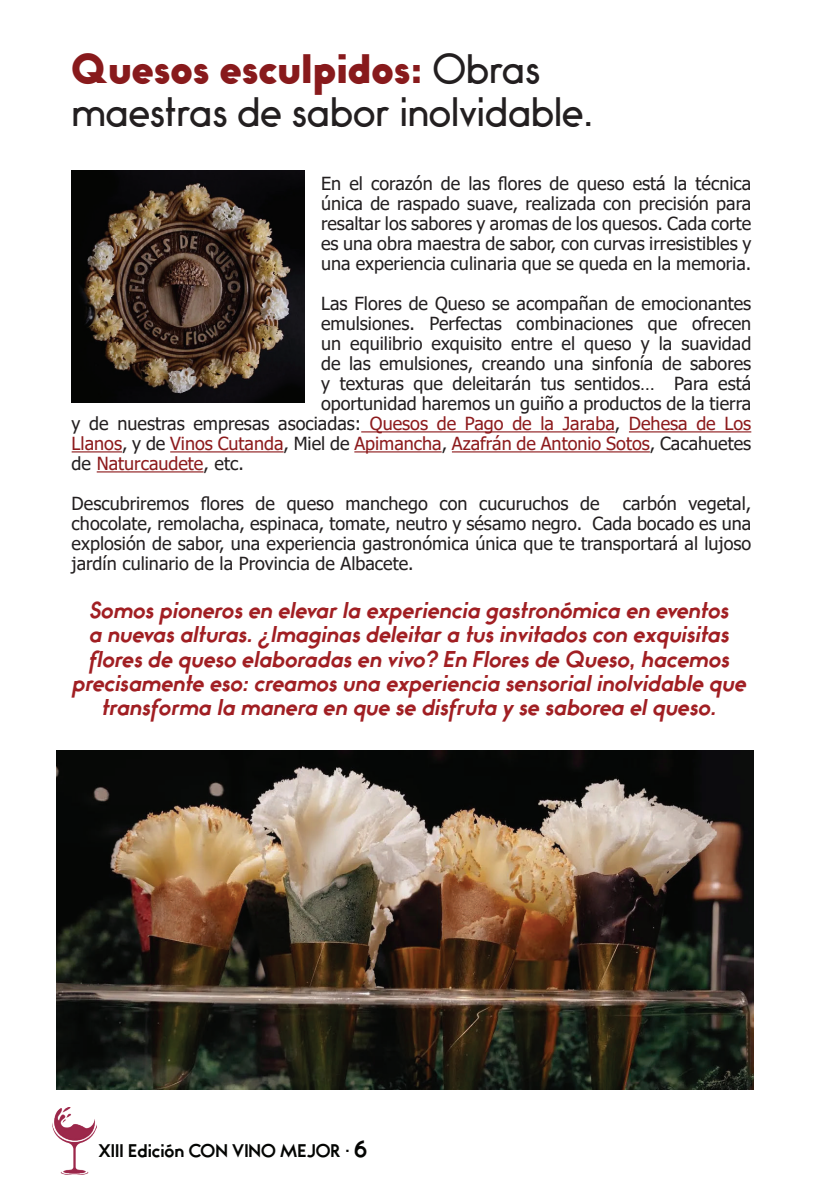
<style>
.page{position:relative;width:840px;height:1191px;background:#fff}
.page>*{position:absolute;margin:0;border:0;box-sizing:border-box;transform-origin:0 0}
.t1{font:36px/43.2px "Bambino";color:#231f20}
.t2{font:italic 700 20px/24px "Bambino";color:#a11f23;text-align:center}
.t3{font:18px/20px "Tahoma";color:#231f20;text-align:justify}
.t4{font:18px "Tahoma";color:#8d1b1d}
.t5{font:700 16px "Bambino";color:#040503}
.s1{font-weight:900;color:#881a1c}
.s2{color:#231f20}
.s3{font-size:20px}
</style>
<div class="page">
<img style="left:52px;top:1107px;width:44px;height:67px">
<hr style="left:361px;top:431px;width:253px;height:1px;background:#8d1b1d">
<hr style="left:628px;top:431px;width:122px;height:1px;background:#8d1b1d">
<hr style="left:72px;top:451px;width:50px;height:1px;background:#8d1b1d">
<hr style="left:170px;top:451px;width:113px;height:1px;background:#8d1b1d">
<hr style="left:354px;top:451px;width:87px;height:1px;background:#8d1b1d">
<hr style="left:451px;top:451px;width:198px;height:1px;background:#8d1b1d">
<hr style="left:97px;top:471px;width:106px;height:1px;background:#8d1b1d">
<img style="left:72px;top:170px;width:232px;height:232px">
<img style="left:57px;top:750px;width:696px;height:339px">
<h1 class="t1" style="left:72px;top:49px;width:522px"><span class="s1">Quesos esculpidos:</span> Obras maestras de sabor inolvidable.</h1>
<p class="t3" style="left:321px;top:175px;width:431px">En el corazón de las flores de queso está la técnica única de raspado suave, realizada con precisión para resaltar los sabores y aromas de los quesos. Cada corte es una obra maestra de sabor, con curvas irresistibles y una experiencia culinaria que se queda en la memoria.</p>
<p class="t3" style="left:321px;top:295px;width:431px">Las Flores de Queso se acompañan de emocionantes</p>
<p class="t3" style="left:321px;top:315px;width:431px">emulsiones. Perfectas combinaciones que ofrecen</p>
<p class="t3" style="left:321px;top:335px;width:431px">un equilibrio exquisito entre el queso y la suavidad</p>
<p class="t3" style="left:321px;top:355px;width:431px">de las emulsiones, creando una sinfonía de sabores</p>
<p class="t3" style="left:321px;top:375px;width:431px">y texturas que deleitarán tus sentidos… Para está</p>
<p class="t3" style="left:321px;top:395px;width:431px">oportunidad haremos un guiño a productos de la tierra</p>
<p class="t4" style="left:72px;top:412px;width:680px"><span class="s2">y de nuestras empresas asociadas:</span> Quesos de Pago de la Jaraba<span class="s2">,</span> Dehesa de Los</p>
<p class="t4" style="left:72px;top:432px;width:680px">Llanos<span class="s2">, y de</span> Vinos Cutanda<span class="s2">, Miel de</span> Apimancha<span class="s2">,</span> Azafrán de Antonio Sotos<span class="s2">, Cacahuetes</span></p>
<p class="t4" style="left:72px;top:452px;width:173px"><span class="s2">de</span> Naturcaudete<span class="s2">, etc.</span></p>
<p class="t3" style="left:72px;top:495px;width:529px">Descubriremos flores de queso manchego con cucuruchos de</p>
<p class="t3" style="left:72px;top:495px;width:680px;text-indent:551px">carbón vegetal, chocolate, remolacha, espinaca, tomate, neutro y sésamo negro. Cada bocado es una explosión de sabor, una experiencia gastronómica única que te transportará al lujoso jardín culinario de la Provincia de Albacete.</p>
<p class="t2" style="left:74px;top:599px;width:675px">Somos pioneros en elevar la experiencia gastronómica en eventos<br>a nuevas alturas. ¿Imaginas deleitar a tus invitados con exquisitas flores de queso elaboradas en vivo? En Flores de Queso, hacemos precisamente eso: creamos una experiencia sensorial inolvidable que transforma la manera en que se disfruta y se saborea el queso.</p>
<p class="t5" style="left:99px;top:1142px;width:270px">XIII Edición CON VINO MEJOR · <span class="s3">6</span></p>
</div>
